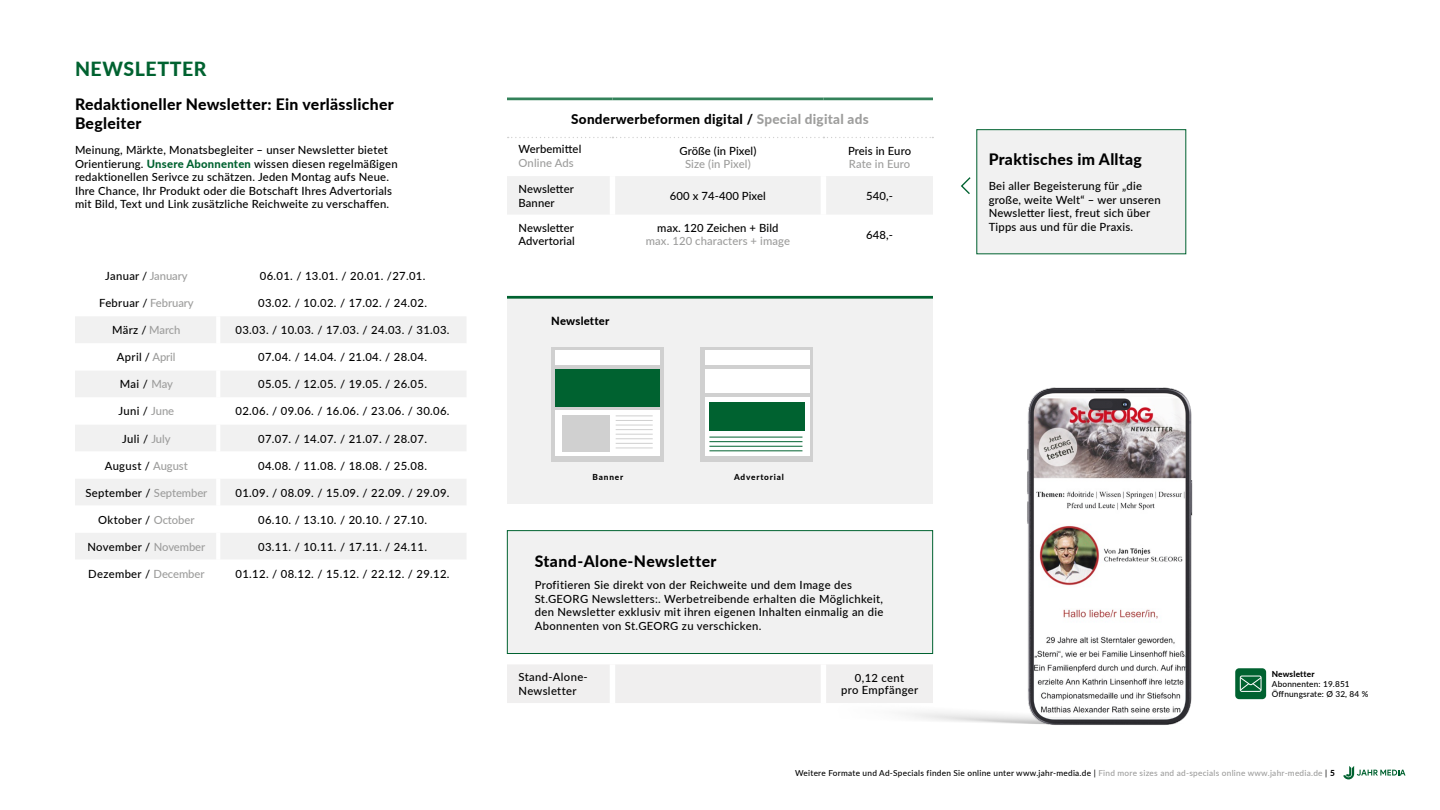
<style>
.page{position:relative;width:1440px;height:810px;background:#fff}
.page>*{position:absolute;margin:0;border:0;box-sizing:border-box;transform-origin:0 0}
.t1{font:800 19.5px "Lato";letter-spacing:.03em;color:#006230}
.t2{font:800 15.75px/18.9px "Lato";letter-spacing:.02em;color:#000}
.t3{font:800 13.5px "Lato";letter-spacing:.02em;color:#000}
.t4{font:500 11.25px/13.5px "Lato";letter-spacing:.02em;color:#000}
.t5{font:500 11.25px "Lato";letter-spacing:.01em;color:#9d9d9c}
.t6{font:500 11.25px "Lato";letter-spacing:-.005em;color:#000}
.t7{font:800 11.25px "Lato";letter-spacing:.015em;color:#000}
.t8{font:500 8.25px/9.9px "Lato";letter-spacing:.03em;color:#000}
.t9{font:800 8.25px "Lato";letter-spacing:.095em;color:#000}
.t10{font:800 8.25px "Lato";letter-spacing:.015em;color:#000}
.s1{font-weight:800;color:#006230}
.s2{color:#9d9d9c}
.s3{font-weight:800}
</style>
<div class="page">
<div style="left:507px;top:176px;width:426px;height:38px;background:#f1f1f1"></div>
<div style="left:610px;top:176px;width:5px;height:39px;background:#fff"></div>
<div style="left:821px;top:176px;width:5px;height:39px;background:#fff"></div>
<hr style="left:507px;top:98px;width:105px;height:2px;background:#33825a">
<hr style="left:612px;top:98px;width:211px;height:2px;background:#33825a">
<hr style="left:823px;top:98px;width:110px;height:2px;background:#33825a">
<svg style="left:508px;top:137px;width:425px;height:1px"></svg>
<img style="left:802px;top:387px;width:391px;height:338px">
<div style="left:507px;top:297px;width:426px;height:206px;background:#f1f1f1"></div>
<div style="left:551px;top:347px;width:112px;height:114px;background:#d0d0d0"></div>
<div style="left:556px;top:351px;width:104px;height:14px;background:#fff"></div>
<div style="left:556px;top:369px;width:104px;height:38px;background:#006230"></div>
<div style="left:556px;top:411px;width:104px;height:45px;background:#fff"></div>
<div style="left:562px;top:415px;width:47px;height:37px;background:#d0d0d0"></div>
<hr style="left:616px;top:415px;width:37px;height:1px;background:#d0d0d0">
<hr style="left:616px;top:420px;width:37px;height:1px;background:#d0d0d0">
<hr style="left:616px;top:425px;width:37px;height:1px;background:#d0d0d0">
<hr style="left:616px;top:429px;width:37px;height:1px;background:#d0d0d0">
<hr style="left:616px;top:434px;width:37px;height:1px;background:#d0d0d0">
<hr style="left:616px;top:438px;width:37px;height:1px;background:#d0d0d0">
<hr style="left:616px;top:443px;width:37px;height:1px;background:#d0d0d0">
<hr style="left:616px;top:448px;width:37px;height:1px;background:#d0d0d0">
<div style="left:701px;top:347px;width:112px;height:114px;background:#d0d0d0"></div>
<div style="left:705px;top:351px;width:104px;height:14px;background:#fff"></div>
<div style="left:705px;top:369px;width:104px;height:24px;background:#fff"></div>
<svg style="left:705px;top:397px;width:104px;height:59px;background:#edf4f1"></svg>
<div style="left:709px;top:402px;width:96px;height:28px;background:#006230"></div>
<hr style="left:709px;top:437px;width:93px;height:1px;background:#006230">
<hr style="left:709px;top:441px;width:93px;height:1px;background:#006230">
<hr style="left:709px;top:446px;width:93px;height:1px;background:#006230">
<hr style="left:709px;top:450px;width:93px;height:1px;background:#006230">
<hr style="left:507px;top:296px;width:426px;height:3px;background:#006230">
<div style="left:977px;top:130px;width:209px;height:124px;background:#f1f1f1"></div>
<div style="left:976px;top:129px;width:210px;height:125px;border:1px solid #006230"></div>
<svg style="left:961px;top:177px;width:10px;height:17px"></svg>
<div style="left:507px;top:530px;width:426px;height:124px;background:#f1f1f1;border:1px solid #006230"></div>
<div style="left:507px;top:664px;width:426px;height:39px;background:#f0efef"></div>
<div style="left:610px;top:664px;width:5px;height:39px;background:#fff"></div>
<div style="left:821px;top:664px;width:5px;height:39px;background:#fff"></div>
<div style="left:75px;top:317px;width:391px;height:26px;background:#f1f1f1"></div>
<svg style="left:75px;top:371px;width:391px;height:188px;fill:#f1f1f1"></svg>
<hr style="left:216px;top:316px;width:4px;height:27px;background:#fff">
<hr style="left:216px;top:370px;width:4px;height:27px;background:#fff">
<hr style="left:216px;top:397px;width:4px;height:27px;background:#fff">
<hr style="left:216px;top:424px;width:4px;height:28px;background:#fff">
<hr style="left:216px;top:452px;width:4px;height:27px;background:#fff">
<hr style="left:216px;top:479px;width:4px;height:27px;background:#fff">
<hr style="left:216px;top:506px;width:4px;height:27px;background:#fff">
<hr style="left:216px;top:533px;width:4px;height:27px;background:#fff">
<div style="left:1235px;top:668px;width:31px;height:31px;background:#006230;border-radius:4px"></div>
<div style="left:1240px;top:676px;width:22px;height:16px;border:1px solid #fff;border-radius:2px"></div>
<svg style="left:1239px;top:676px;width:23px;height:15px"></svg>
<svg style="left:1343px;top:766px;width:63px;height:13px"></svg>
<h1 class="t1" style="left:75px;top:54px;width:133px">NEWSLETTER</h1>
<h2 class="t2" style="left:75px;top:94px;width:320px">Redaktioneller Newsletter: Ein verlässlicher<br>Begleiter</h2>
<p class="t4" style="left:75px;top:143px;width:324px">Meinung, Märkte, Monatsbegleiter – unser Newsletter bietet Orientierung. <span class="s1">Unsere Abonnenten</span> wissen diesen regelmäßigen redaktionellen Serivce zu schätzen. Jeden Montag aufs Neue.<br>Ihre Chance, Ihr Produkt oder die Botschaft Ihres Advertorials mit Bild, Text und Link zusätzliche Reichweite zu verschaffen.</p>
<p class="t6" style="left:105px;top:268px;width:84px">Januar / <span class="s2">January</span></p>
<p class="t4" style="left:260px;top:269px;width:167px">06.01. / 13.01. / 20.01. /27.01.</p>
<p class="t6" style="left:99px;top:295px;width:96px">Februar / <span class="s2">February</span></p>
<p class="t4" style="left:258px;top:296px;width:170px">03.02. / 10.02. / 17.02. / 24.02.</p>
<p class="t6" style="left:112px;top:322px;width:70px">März / <span class="s2">March</span></p>
<p class="t4" style="left:236px;top:323px;width:216px">03.03. / 10.03. / 17.03. / 24.03. / 31.03.</p>
<p class="t4" style="left:117px;top:350px;width:60px">April / <span class="s2">April</span></p>
<p class="t4" style="left:258px;top:350px;width:170px">07.04. / 14.04. / 21.04. / 28.04.</p>
<p class="t4" style="left:120px;top:377px;width:54px">Mai / <span class="s2">May</span></p>
<p class="t4" style="left:258px;top:377px;width:170px">05.05. / 12.05. / 19.05. / 26.05.</p>
<p class="t4" style="left:118px;top:404px;width:57px">Juni / <span class="s2">June</span></p>
<p class="t4" style="left:236px;top:404px;width:216px">02.06. / 09.06. / 16.06. / 23.06. / 30.06.</p>
<p class="t4" style="left:122px;top:431px;width:50px">Juli / <span class="s2">July</span></p>
<p class="t4" style="left:258px;top:431px;width:170px">07.07. / 14.07. / 21.07. / 28.07.</p>
<p class="t4" style="left:105px;top:458px;width:85px">August / <span class="s2">August</span></p>
<p class="t4" style="left:258px;top:458px;width:170px">04.08. / 11.08. / 18.08. / 25.08.</p>
<p class="t4" style="left:85px;top:485px;width:124px">September / <span class="s2">September</span></p>
<p class="t4" style="left:236px;top:485px;width:216px">01.09. / 08.09. / 15.09. / 22.09. / 29.09.</p>
<p class="t4" style="left:98px;top:512px;width:98px">Oktober / <span class="s2">October</span></p>
<p class="t4" style="left:258px;top:512px;width:170px">06.10. / 13.10. / 20.10. / 27.10.</p>
<p class="t4" style="left:88px;top:539px;width:119px">November / <span class="s2">November</span></p>
<p class="t4" style="left:258px;top:539px;width:170px">03.11. / 10.11. / 17.11. / 24.11.</p>
<p class="t4" style="left:88px;top:566px;width:118px">Dezember / <span class="s2">December</span></p>
<p class="t4" style="left:236px;top:566px;width:216px">01.12. / 08.12. / 15.12. / 22.12. / 29.12.</p>
<p class="t3" style="left:571px;top:109px;width:299px">Sonderwerbeformen digital / <span class="s2">Special digital ads</span></p>
<p class="t4" style="left:519px;top:142px;width:64px">Werbemittel</p>
<p class="t5" style="left:519px;top:155px;width:57px">Online Ads</p>
<p class="t4" style="left:679px;top:143px;width:78px">Größe (in Pixel)</p>
<p class="t5" style="left:685px;top:156px;width:67px">Size (in Pixel)</p>
<p class="t4" style="left:848px;top:143px;width:65px">Preis in Euro</p>
<p class="t5" style="left:849px;top:156px;width:63px">Rate in Euro</p>
<p class="t4" style="left:519px;top:182px;width:57px">Newsletter<br>Banner</p>
<p class="t4" style="left:670px;top:189px;width:98px">600 x 74-400 Pixel</p>
<p class="t4" style="left:866px;top:189px;width:28px">540,-</p>
<p class="t4" style="left:519px;top:221px;width:58px">Newsletter<br>Advertorial</p>
<p class="t4" style="left:657px;top:221px;width:123px">max. 120 Zeichen + Bild</p>
<p class="t4" style="left:866px;top:227px;width:28px">648,-</p>
<p class="t5" style="left:646px;top:233px;width:146px">max. 120 characters + image</p>
<p class="t7" style="left:551px;top:312px;width:60px">Newsletter</p>
<p class="t9" style="left:593px;top:471px;width:32px">Banner</p>
<p class="t9" style="left:734px;top:471px;width:51px">Advertorial</p>
<h2 class="t2" style="left:535px;top:551px;width:183px">Stand-Alone-Newsletter</h2>
<p class="t4" style="left:535px;top:578px;width:350px">Profitieren Sie direkt von der Reichweite und dem Image des St.GEORG Newsletters:. Werbetreibende erhalten die Möglichkeit, den Newsletter exklusiv mit ihren eigenen Inhalten einmalig an die Abonnenten von St.GEORG zu verschicken.</p>
<p class="t4" style="left:519px;top:670px;width:71px">Stand-Alone-<br>Newsletter</p>
<p class="t4" style="left:841px;top:672px;width:79px;line-height:11.6px;text-align:center">0,12 cent<br>pro Empfänger</p>
<h2 class="t2" style="left:989px;top:149px;width:155px">Praktisches im Alltag</h2>
<p class="t4" style="left:989px;top:179px;width:174px">Bei aller Begeisterung für „die große, weite Welt“ – wer unseren<br>Newsletter liest, freut sich über<br>Tipps aus und für die Praxis.</p>
<p class="t10" style="left:1272px;top:668px;width:44px">Newsletter</p>
<p class="t8" style="left:1272px;top:679px;width:98px">Abonnenten: 19.851<br>Öffnungsrate: Ø 32, 84 %</p>
<p class="t8" style="left:795px;top:767px;width:541px">Weitere Formate und Ad-Specials finden Sie online unter www.jahr-media.de | <span class="s2">Find more sizes and ad-specials online www.jahr-media.de</span> | <span class="s3">5</span></p>
</div>
